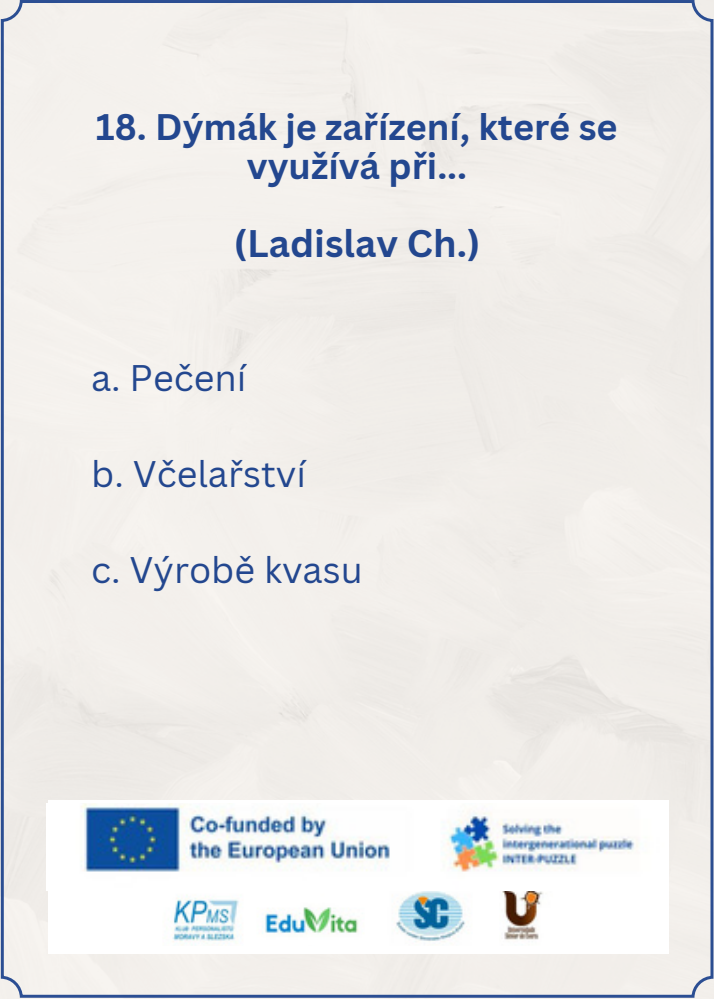
<style>
.page{position:relative;width:714px;height:999px;background:#fff}
.page>*{position:absolute;margin:0;border:0;box-sizing:border-box;transform-origin:0 0}
.t1{font:700 37.6px "Canva Sans";color:#23478f}
.t2{font:700 36px/39.2px "Canva Sans";color:#23478f;text-align:center}
.t3{font:36px "Canva Sans";color:#23478f}
</style>
<div class="page">
<div style="left:1px;top:0;width:712px;height:998px;background:#f2efeb"></div>
<img style="left:149px;top:891px;width:432px;height:54px">
<img style="left:46px;top:803px;width:621px;height:87px">
<p class="t2" style="left:96px;top:107px;width:523px">18. Dýmák je zařízení, které se využívá při...</p>
<p class="t1" style="left:234px;top:217px;width:248px">(Ladislav Ch.)</p>
<h1 class="t3" style="left:91px;top:352px;width:157px">a. Pečení</h1>
<p class="t3" style="left:91px;top:448px;width:216px">b. Včelařství</p>
<p class="t3" style="left:91px;top:544px;width:273px">c. Výrobě kvasu</p>
</div>
